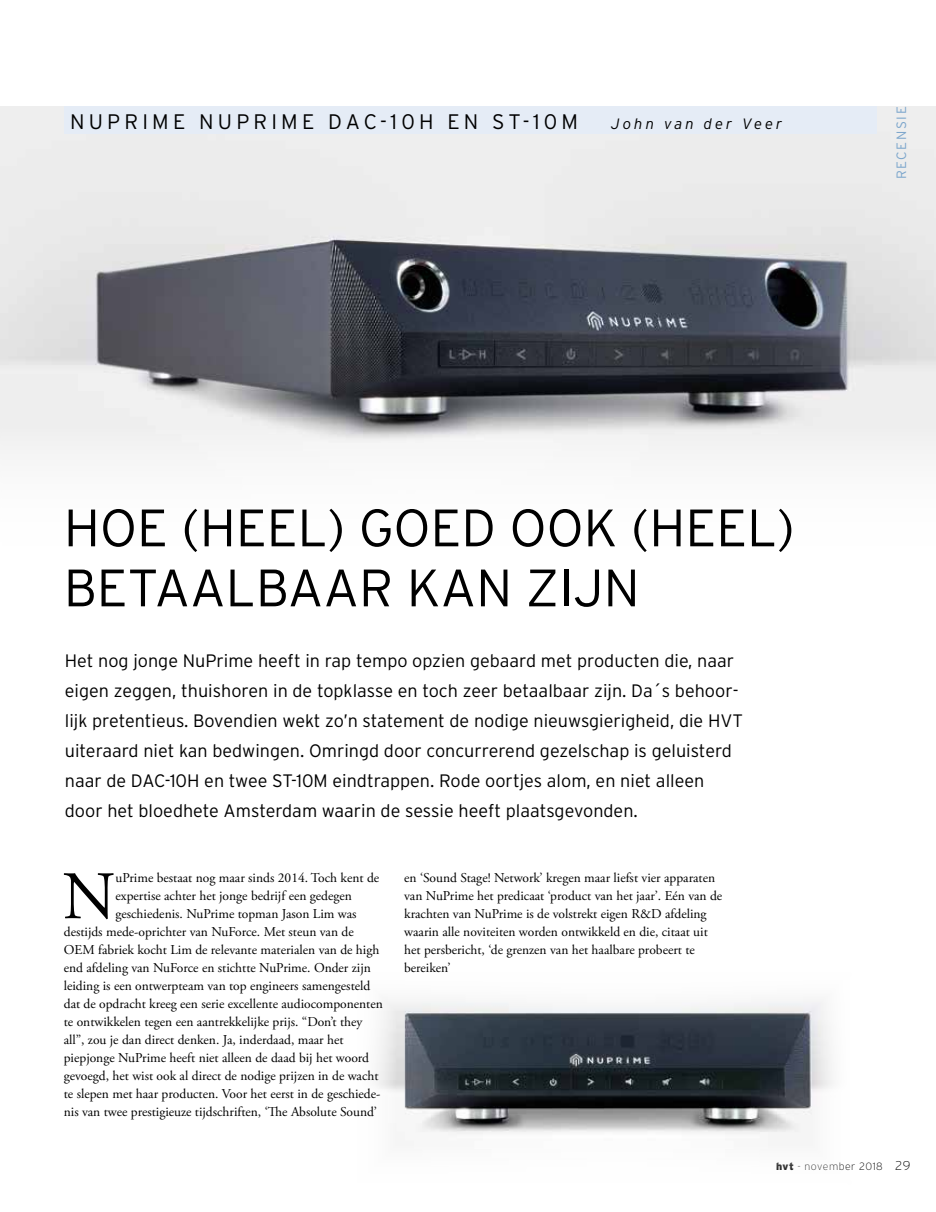
<style>
.page{position:relative;width:936px;height:1212px;background:#fff}
.page>*{position:absolute;margin:0;border:0;box-sizing:border-box;transform-origin:0 0}
.t1{font:67.8px "Adobe Garamond Pro";color:#000}
.t2{font:300 52.5px/60px "Interstate";color:#000}
.t3{font:300 21px "Interstate";letter-spacing:.2em;color:#000}
.t4{font:300 18px/30px "Interstate";color:#000}
.t5{font:italic 300 15px "Interstate";letter-spacing:.2em;color:#000}
.t6{font:13.5px/18px "Adobe Garamond Pro";color:#000}
.t7{font:300 13.5px "Interstate";letter-spacing:.12em;color:#7ca6cc}
.t8{font:200 10.5px "Interstate";letter-spacing:.05em;color:#000}
.s1{font-weight:900}
.s2{font-size:12.75px}
</style>
<div class="page">
<img style="left:377px;top:1001px;width:456px;height:133px">
<img style="left:0;top:106px;width:935px;height:348px">
<div style="left:64px;top:106px;width:812px;height:28px;background:#e5ecf6"></div>
<h3 class="t3" style="left:70px;top:109px;width:509px">NUPRIME NUPRIME DAC-10H EN ST-10M</h3>
<p class="t5" style="left:611px;top:114px;width:172px">John van der Veer</p>
<p class="t7" style="left:893px;top:179px;width:74px;rotate:-90deg">RECENSIE</p>
<h2 class="t2" style="left:64px;top:497px;width:732px">HOE (HEEL) GOED OOK (HEEL)<br>BETAALBAAR KAN ZIJN</h2>
<p class="t4" style="left:65px;top:646px;width:679px">Het nog jonge NuPrime heeft in rap tempo opzien gebaard met producten die, naar eigen zeggen, thuishoren in de topklasse en toch zeer betaalbaar zijn. Da´s behoor&shy;lijk pretentieus. Bovendien wekt zo’n statement de nodige nieuwsgierigheid, die HVT uiteraard niet kan bedwingen. Omringd door concurrerend gezelschap is geluisterd naar de DAC-10H en twee ST-10M eindtrappen. Rode oortjes alom, en niet alleen door het bloedhete Amsterdam waarin de sessie heeft plaatsgevonden.</p>
<h1 class="t1" style="left:62px;top:856px;width:55px">N</h1>
<p class="t6" style="left:115px;top:869px;width:265px">uPrime bestaat nog maar sinds 2014. Toch kent de</p>
<p class="t6" style="left:115px;top:887px;width:238px">expertise achter het jonge bedrijf een gedegen</p>
<p class="t6" style="left:115px;top:905px;width:242px">geschiedenis. NuPrime topman Jason Lim was</p>
<p class="t6" style="left:64px;top:923px;width:291px">destijds mede-oprichter van NuForce. Met steun van de</p>
<p class="t6" style="left:64px;top:941px;width:317px">OEM fabriek kocht Lim de relevante materialen van de high</p>
<p class="t6" style="left:64px;top:959px;width:308px">end afdeling van NuForce en stichtte NuPrime. Onder zijn</p>
<p class="t6" style="left:64px;top:977px;width:308px">leiding is een ontwerpteam van top engineers samengesteld</p>
<p class="t6" style="left:64px;top:995px;width:320px">dat de opdracht kreeg een serie excellente audiocomponenten</p>
<p class="t6" style="left:64px;top:1013px;width:300px">te ontwikkelen tegen een aantrekkelijke prijs. “Don’t they</p>
<p class="t6" style="left:64px;top:1031px;width:281px">all”, zou je dan direct denken. Ja, inderdaad, maar het</p>
<p class="t6" style="left:64px;top:1049px;width:307px">piepjonge NuPrime heeft niet alleen de daad bij het woord</p>
<p class="t6" style="left:64px;top:1067px;width:316px">gevoegd, het wist ook al direct de nodige prijzen in de wacht</p>
<p class="t6" style="left:64px;top:1085px;width:318px">te slepen met haar producten. Voor het eerst in de geschiede-</p>
<p class="t6" style="left:64px;top:1103px;width:314px">nis van twee prestigieuze tijdschriften, ‘The Absolute Sound’</p>
<p class="t6" style="left:404px;top:869px;width:319px">en ‘Sound Stage! Network’ kregen maar liefst vier apparaten van NuPrime het predicaat ‘product van het jaar’. Eén van de krachten van NuPrime is de volstrekt eigen R&amp;D afdeling waarin alle noviteiten worden ontwikkeld en die, citaat uit het persbericht, ‘de grenzen van het haalbare probeert te bereiken’</p>
<p class="t8" style="left:776px;top:1160px;width:136px"><span class="s1">hvt</span> - november 2018 <span class="s2">29</span></p>
</div>
